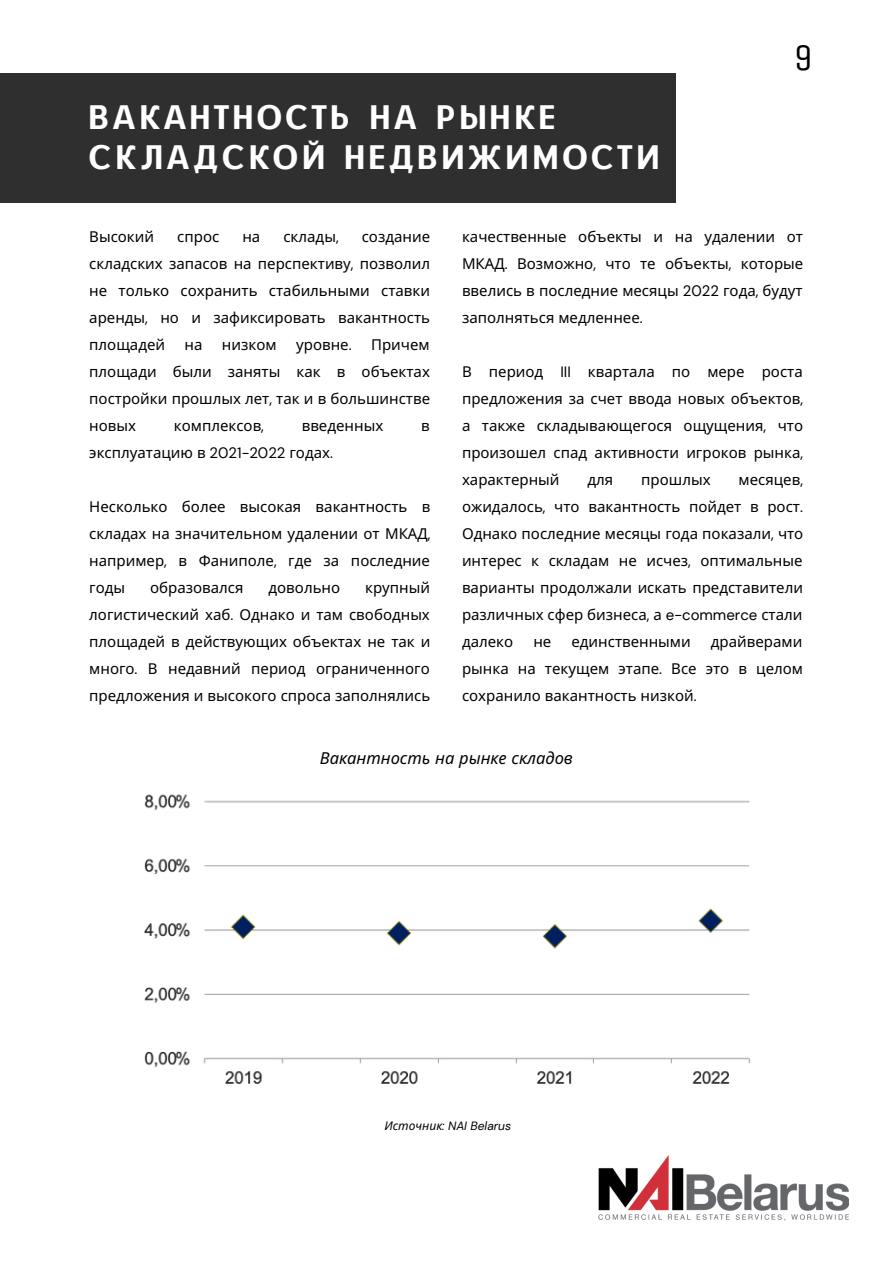
<style>
.page{position:relative;width:893px;height:1264px;background:#fff}
.page>*{position:absolute;margin:0;border:0;box-sizing:border-box;transform-origin:0 0}
.t1{font:37.5px "Unica One";color:#000}
.t2{font:33px/40.5px "CAT Neuzeit";letter-spacing:.12em;color:#fff}
.t3{font:italic 16.5px "Noto Sans";color:#000}
.t4{font:15px/27px "Noto Sans";color:#000;text-align:justify}
.t5{font:italic 12px "DM Sans";color:#000}
.s1{font-family:"DM Sans"}
.s2{font-family:"Noto Sans"}
</style>
<div class="page">
<div style="left:0;top:73px;width:676px;height:129px;background:#2f2f2f"></div>
<img style="left:144px;top:794px;width:606px;height:291px">
<img style="left:598px;top:1155px;width:250px;height:66px">
<h2 class="t2" style="left:89px;top:96px;width:571px">ВАКАНТНОСТЬ НА РЫНКЕ<br>СКЛАДСКОЙ НЕДВИЖИМОСТИ</h2>
<h1 class="t1" style="left:793px;top:35px;width:21px">9</h1>
<p class="t4" style="left:89px;top:223px;width:66px">Высокий</p>
<p class="t4" style="left:177px;top:223px;width:44px">спрос</p>
<p class="t4" style="left:242px;top:223px;width:19px">на</p>
<p class="t4" style="left:283px;top:223px;width:57px">склады<span class="s1">,</span></p>
<p class="t4" style="left:89px;top:223px;width:342px;text-indent:272px">создание складских запасов на перспективу<span class="s1">,</span> позволил не только сохранить стабильными ставки аренды<span class="s1">,</span> но и зафиксировать вакантность площадей</p>
<p class="t4" style="left:89px;top:331px;width:342px;text-indent:282px">Причем площади были заняты как в объектах постройки прошлых лет<span class="s1">,</span> так и в большинстве новых</p>
<p class="t4" style="left:184px;top:331px;width:19px">на</p>
<p class="t4" style="left:222px;top:331px;width:56px">низком</p>
<p class="t4" style="left:296px;top:331px;width:57px">уровне<span class="s1">.</span></p>
<p class="t4" style="left:174px;top:412px;width:92px">комплексов<span class="s1">,</span></p>
<p class="t4" style="left:302px;top:412px;width:83px">введенных</p>
<p class="t4" style="left:421px;top:412px;width:10px">в</p>
<p class="t4" style="left:89px;top:439px;width:245px">эксплуатацию в <span class="s1">2021-2022</span> годах<span class="s1">.</span></p>
<p class="t4" style="left:89px;top:493px;width:343px">Несколько более высокая вакантность в складах на значительном удалении от МКАД<span class="s1">, </span>например<span class="s1">,</span> в Фаниполе<span class="s1">,</span> где за последние годы</p>
<p class="t4" style="left:150px;top:573px;width:95px">образовался</p>
<p class="t4" style="left:268px;top:573px;width:73px">довольно</p>
<p class="t4" style="left:89px;top:573px;width:343px;text-indent:276px">крупный логистический хаб<span class="s1">.</span> Однако и там свободных площадей в действующих объектах не так и много<span class="s1">.</span> В недавний период ограниченного предложения и высокого спроса заполнялись</p>
<p class="t4" style="left:462px;top:223px;width:343px">качественные объекты и на удалении от МКАД<span class="s1">.</span> Возможно<span class="s1">,</span> что те объекты<span class="s1">,</span> которые ввелись в последние месяцы <span class="s1">2022</span> года<span class="s1">,</span> будут заполняться медленнее<span class="s1">.</span></p>
<p class="t4" style="left:462px;top:358px;width:342px">В период <span class="s1">III</span> квартала по мере роста предложения за счет ввода новых объектов<span class="s1">, </span>а также складывающегося ощущения<span class="s1">,</span> что произошел спад активности игроков рынка<span class="s1">, </span>характерный</p>
<p class="t4" style="left:462px;top:466px;width:343px;text-indent:276px">месяцев<span class="s1">, </span>ожидалось<span class="s1">,</span> что вакантность пойдет в рост<span class="s1">.<br></span>Однако последние месяцы года показали<span class="s1">,</span> что интерес к складам не исчез<span class="s1">,</span> оптимальные варианты продолжали искать представители различных сфер бизнеса<span class="s1">,</span> а <span class="s1">e-commerce</span> стали далеко</p>
<p class="t4" style="left:587px;top:466px;width:27px">для</p>
<p class="t4" style="left:641px;top:466px;width:71px">прошлых</p>
<p class="t4" style="left:462px;top:627px;width:342px;text-indent:249px">драйверами рынка на текущем этапе<span class="s1">.</span> Все это в целом сохранило вакантность низкой<span class="s1">.</span></p>
<p class="t4" style="left:533px;top:627px;width:19px">не</p>
<p class="t4" style="left:571px;top:627px;width:121px">единственными</p>
<p class="t3" style="left:320px;top:746px;width:254px">Вакантность на рынке складов</p>
<p class="t5" style="left:384px;top:1118px;width:128px"><span class="s2">Источник</span>: NAI Belarus</p>
</div>
